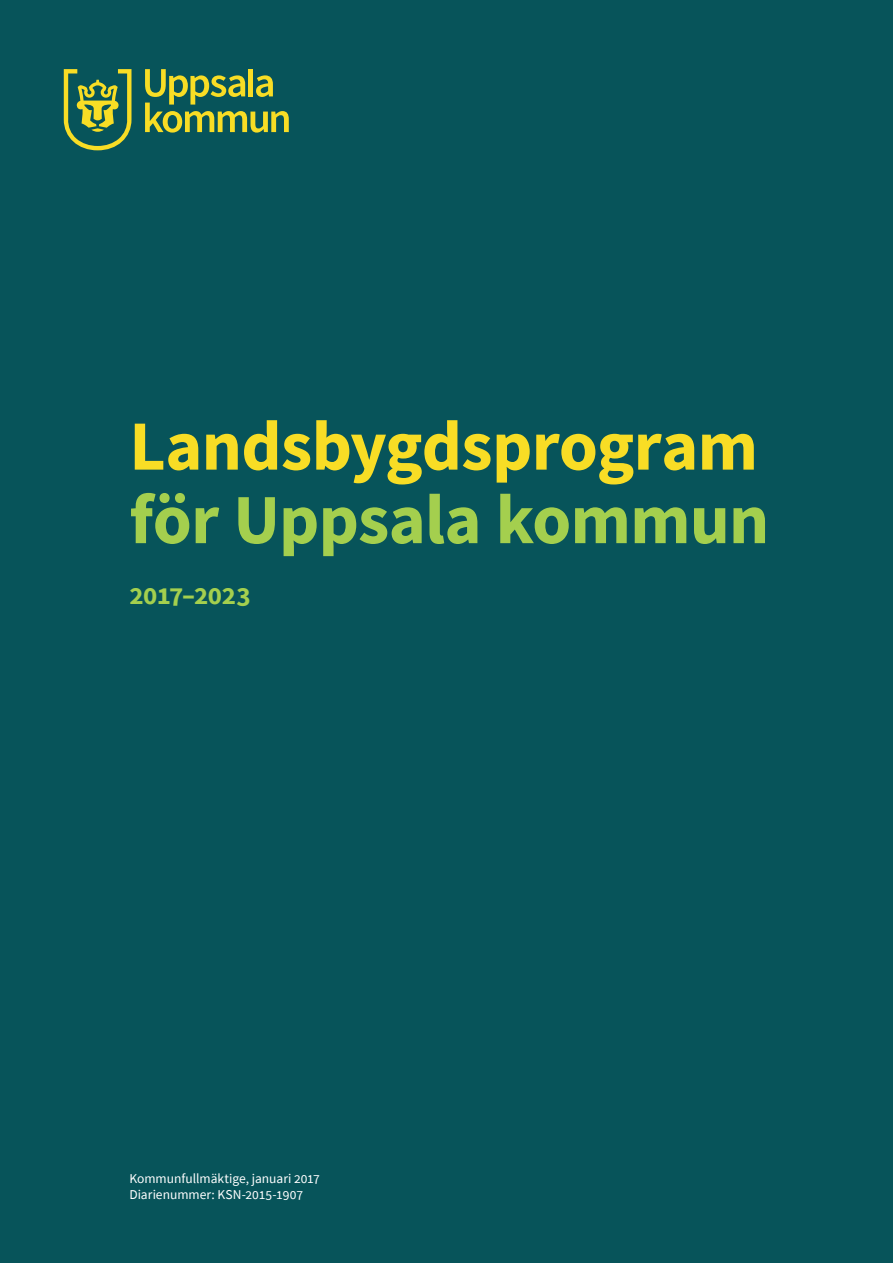
<style>
.page{position:relative;width:893px;height:1263px;background:#07545a}
.page>*{position:absolute;margin:0;border:0;box-sizing:border-box;transform-origin:0 0}
.t1{font:700 70.5px "Source Sans Pro";letter-spacing:-.01em;color:#f8dd25}
.t2{font:700 70.5px "Source Sans Pro";letter-spacing:-.01em;color:#a4cf4e}
.t3{font:700 27px "Source Sans Pro";letter-spacing:-.01em;color:#a4cf4e}
.t4{font:13.5px/16.5px "Source Sans Pro";color:#fff}
</style>
<div class="page">
<svg style="left:145px;top:69px;width:144px;height:64px"></svg>
<hr style="left:249px;top:69px;width:4px;height:27px;background:#f8dd25">
<svg style="left:64px;top:69px;width:67px;height:81px"></svg>
<h1 class="t1" style="left:129px;top:398px;width:630px">Landsbygdsprogram</h1>
<h1 class="t2" style="left:129px;top:472px;width:641px">för Uppsala kommun</h1>
<h2 class="t3" style="left:129px;top:577px;width:123px">2017–2023</h2>
<p class="t4" style="left:129px;top:1170px;width:192px">Kommunfullmäktige, januari 2017<br>Diarienummer: KSN-2015-1907</p>
</div>
